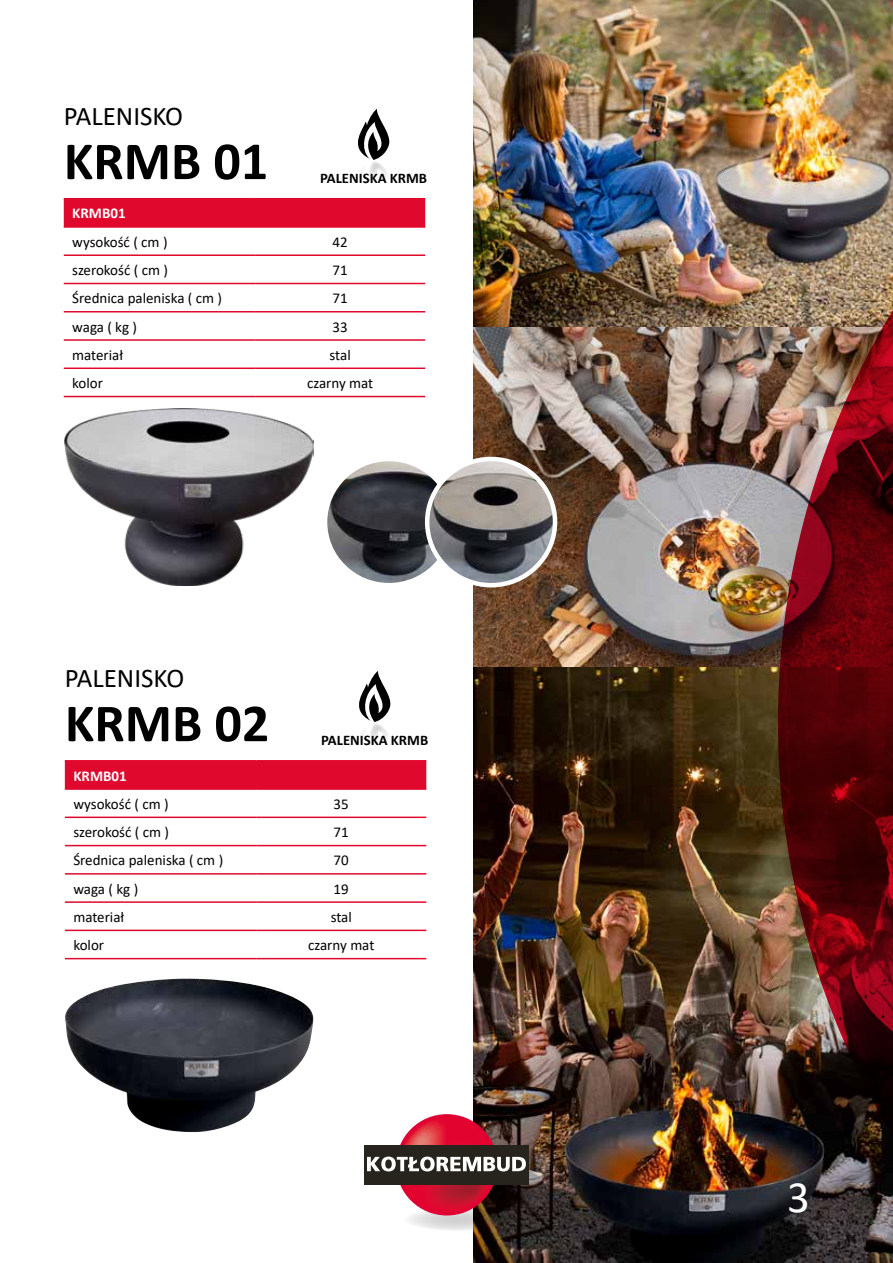
<style>
.page{position:relative;width:893px;height:1263px;background:#fff}
.page>*{position:absolute;margin:0;border:0;box-sizing:border-box;transform-origin:0 0}
.t1{font:700 54px "Calibri";color:#000}
.t2{font:45px "Calibri";color:#fff}
.t3{font:27px "Calibri";color:#000}
.t4{font:15px "Calibri";color:#000}
.t5{font:700 15px "Calibri";color:#fff}
.t6{font:700 14.7px "Calibri";color:#000}
</style>
<div class="page">
<img style="left:473px;top:0;width:305px;height:1263px">
<img style="left:778px;top:0;width:115px;height:1263px">
<svg style="left:64px;top:109px;width:361px;height:117px"></svg>
<hr style="left:64px;top:311px;width:191px;height:1px;background:#e0082d">
<hr style="left:64px;top:339px;width:191px;height:2px;background:#e0082d">
<hr style="left:64px;top:367px;width:191px;height:2px;background:#e0082d">
<hr style="left:255px;top:367px;width:170px;height:2px;background:#e0082d">
<hr style="left:64px;top:396px;width:191px;height:1px;background:#e0082d">
<hr style="left:64px;top:198px;width:191px;height:1px;background:#e0082d">
<hr style="left:255px;top:198px;width:170px;height:1px;background:#e0082d">
<hr style="left:64px;top:226px;width:191px;height:2px;background:#e0082d">
<hr style="left:64px;top:254px;width:191px;height:2px;background:#e0082d">
<hr style="left:64px;top:283px;width:191px;height:1px;background:#e0082d">
<hr style="left:255px;top:311px;width:170px;height:1px;background:#e0082d">
<hr style="left:255px;top:339px;width:170px;height:2px;background:#e0082d">
<hr style="left:255px;top:226px;width:170px;height:2px;background:#e0082d">
<hr style="left:255px;top:254px;width:170px;height:2px;background:#e0082d">
<hr style="left:255px;top:283px;width:170px;height:1px;background:#e0082d">
<hr style="left:255px;top:396px;width:170px;height:1px;background:#e0082d">
<svg style="left:65px;top:671px;width:361px;height:117px"></svg>
<hr style="left:65px;top:873px;width:191px;height:1px;background:#e0082d">
<hr style="left:65px;top:901px;width:191px;height:2px;background:#e0082d">
<hr style="left:65px;top:930px;width:191px;height:1px;background:#e0082d">
<hr style="left:256px;top:930px;width:170px;height:1px;background:#e0082d">
<hr style="left:65px;top:958px;width:191px;height:1px;background:#e0082d">
<hr style="left:65px;top:760px;width:191px;height:1px;background:#e0082d">
<hr style="left:256px;top:760px;width:170px;height:1px;background:#e0082d">
<hr style="left:65px;top:788px;width:191px;height:2px;background:#e0082d">
<hr style="left:65px;top:816px;width:191px;height:2px;background:#e0082d">
<hr style="left:65px;top:845px;width:191px;height:1px;background:#e0082d">
<hr style="left:256px;top:873px;width:170px;height:1px;background:#e0082d">
<hr style="left:256px;top:901px;width:170px;height:2px;background:#e0082d">
<hr style="left:256px;top:788px;width:170px;height:2px;background:#e0082d">
<hr style="left:256px;top:816px;width:170px;height:2px;background:#e0082d">
<hr style="left:256px;top:845px;width:170px;height:1px;background:#e0082d">
<hr style="left:256px;top:958px;width:170px;height:1px;background:#e0082d">
<img style="left:328px;top:462px;width:99px;height:120px">
<div style="left:323px;top:457px;width:132px;height:130px;border:4px solid #fff;border-radius:50%"></div>
<img style="left:427px;top:459px;width:128px;height:126px">
<div style="left:425px;top:457px;width:132px;height:130px;border:4px solid #fff;border-radius:50%"></div>
<img style="left:65px;top:408px;width:248px;height:178px">
<img style="left:65px;top:978px;width:249px;height:154px">
<svg style="left:404px;top:1208px;width:106px;height:23px;background:#a99997"></svg>
<div style="left:364px;top:1145px;width:165px;height:39px;background:#27241d"></div>
<svg style="left:367px;top:1117px;width:159px;height:95px"></svg>
<h3 class="t3" style="left:64px;top:97px;width:121px">PALENISKO</h3>
<h1 class="t1" style="left:64px;top:123px;width:206px">KRMB 01</h1>
<p class="t6" style="left:320px;top:168px;width:109px">PALENISKA KRMB</p>
<p class="t5" style="left:72px;top:203px;width:55px">KRMB01</p>
<p class="t4" style="left:72px;top:231px;width:97px">wysokość ( cm )</p>
<p class="t4" style="left:333px;top:231px;width:17px">42</p>
<p class="t4" style="left:72px;top:260px;width:97px">szerokość ( cm )</p>
<p class="t4" style="left:333px;top:260px;width:17px">71</p>
<p class="t4" style="left:72px;top:288px;width:151px">Średnica paleniska ( cm )</p>
<p class="t4" style="left:333px;top:288px;width:17px">71</p>
<p class="t4" style="left:72px;top:316px;width:66px">waga ( kg )</p>
<p class="t4" style="left:333px;top:316px;width:17px">33</p>
<p class="t4" style="left:72px;top:344px;width:52px">materiał</p>
<p class="t4" style="left:330px;top:344px;width:23px">stal</p>
<p class="t4" style="left:72px;top:373px;width:32px">kolor</p>
<p class="t4" style="left:307px;top:373px;width:68px">czarny mat</p>
<h3 class="t3" style="left:65px;top:659px;width:121px">PALENISKO</h3>
<h1 class="t1" style="left:65px;top:685px;width:206px">KRMB 02</h1>
<p class="t6" style="left:321px;top:730px;width:109px">PALENISKA KRMB</p>
<p class="t5" style="left:73px;top:765px;width:55px">KRMB01</p>
<p class="t4" style="left:73px;top:793px;width:97px">wysokość ( cm )</p>
<p class="t4" style="left:334px;top:793px;width:17px">35</p>
<p class="t4" style="left:73px;top:822px;width:97px">szerokość ( cm )</p>
<p class="t4" style="left:334px;top:822px;width:17px">71</p>
<p class="t4" style="left:73px;top:850px;width:151px">Średnica paleniska ( cm )</p>
<p class="t4" style="left:334px;top:850px;width:17px">70</p>
<p class="t4" style="left:73px;top:878px;width:66px">waga ( kg )</p>
<p class="t4" style="left:334px;top:878px;width:17px">19</p>
<p class="t4" style="left:73px;top:906px;width:52px">materiał</p>
<p class="t4" style="left:331px;top:906px;width:23px">stal</p>
<p class="t4" style="left:73px;top:935px;width:32px">kolor</p>
<p class="t4" style="left:308px;top:935px;width:68px">czarny mat</p>
<h2 class="t2" style="left:787px;top:1165px;width:24px">3</h2>
</div>
